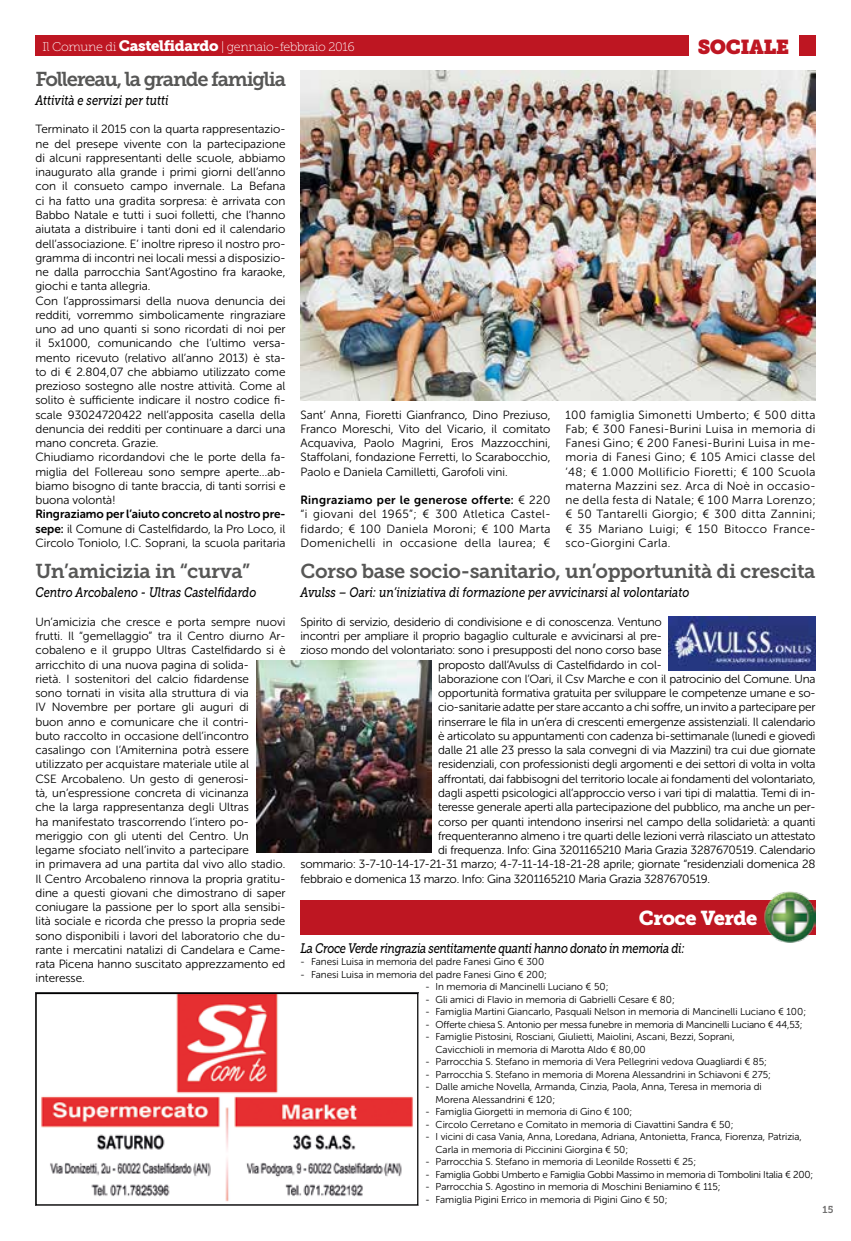
<style>
.page{position:relative;width:851px;height:1241px;background:#fff}
.page>*{position:absolute;margin:0;border:0;box-sizing:border-box;transform-origin:0 0}
.t1{font:20px "Museo Slab 700";letter-spacing:-.02em;color:#575756}
.t2{font:20px "Museo Slab 700";letter-spacing:-.06em;color:#575756}
.t3{font:20px "Museo Slab 900";letter-spacing:-.025em;color:#fff}
.t4{font:20px "Museo Slab";letter-spacing:-.025em;color:#be1622}
.t5{font:italic 13.75px "Museo Slab 500";letter-spacing:-.005em;color:#000;scale:.81 1}
.t6{font:italic 13.75px "Museo Slab 500";letter-spacing:-.03em;color:#000;scale:.81 1}
.t7{font:12.5px "Museo Slab 100";letter-spacing:-.025em;color:#fff}
.t8{font:11.88px/14.2px "Museo Sans Rounded 300";color:#000}
.t9{font:11.88px "Museo Sans Rounded 700";color:#000}
.t10{font:11.88px "Museo Sans Rounded 700";letter-spacing:.03em;color:#000}
.t11{font:10px/12.5px "Museo Sans Rounded 300";color:#000}
.t12{font:10px "Museo Sans Rounded 300";letter-spacing:-.02em;color:#000}
.t13{font:10px "Museo Slab 700";color:#706f6f}
.s1{font-family:"Museo Slab 900";font-size:15px}
.s2{font-family:"Museo Sans Rounded 700"}
.s3{font-family:"Museo Sans Rounded 300"}
</style>
<div class="page">
<div style="left:35px;top:35px;width:780px;height:21px;background:#be1622"></div>
<div style="left:688px;top:30px;width:110px;height:34px;background:#fff"></div>
<img style="left:37px;top:994px;width:379px;height:208px">
<div style="left:35px;top:992px;width:383px;height:213px;border:1px solid #000"></div>
<img style="left:300px;top:71px;width:515px;height:329px">
<div style="left:300px;top:899px;width:515px;height:35px;background:#be1622"></div>
<img style="left:764px;top:891px;width:51px;height:51px">
<img style="left:668px;top:616px;width:147px;height:54px">
<img style="left:256px;top:660px;width:175px;height:192px">
<p class="t7" style="left:43px;top:40px;width:314px">Il Comune di <span class="s1">Castelfidardo</span> | gennaio-febbraio 2016</p>
<h1 class="t4" style="left:697px;top:36px;width:93px">SOCIALE</h1>
<h1 class="t2" style="left:35px;top:68px;width:252px">Follereau, la grande famiglia</h1>
<p class="t5" style="left:35px;top:93px;width:166px">Attività e servizi per tutti</p>
<p class="t8" style="left:35px;top:122px;width:251px">Terminato il 2015 con la quarta rappresentazio&shy;ne del presepe vivente con la partecipazione di alcuni rappresentanti delle scuole, abbiamo inaugurato alla grande i primi giorni dell’anno con il consueto campo invernale. La Befana ci ha fatto una gradita sorpresa: è arrivata con Babbo Natale e tutti i suoi folletti, che l’hanno aiutata a distribuire i tanti doni ed il calendario dell’associazione. E’ inoltre ripreso il nostro pro&shy;gramma di incontri nei locali messi a disposizio&shy;ne dalla parrocchia Sant’Agostino fra karaoke, giochi e tanta allegria.<br>Con l’approssimarsi della nuova denuncia dei redditi, vorremmo simbolicamente ringraziare uno ad uno quanti si sono ricordati di noi per il 5x1000, comunicando che l’ultimo versa&shy;mento ricevuto (relativo all’anno 2013) è sta&shy;to di € 2.804,07 che abbiamo utilizzato come prezioso sostegno alle nostre attività. Come al solito è sufficiente indicare il nostro codice fi&shy;scale 93024720422 nell’apposita casella della denuncia dei redditi per continuare a darci una mano concreta. Grazie.<br>Chiudiamo ricordandovi che le porte della fa&shy;miglia del Follereau sono sempre aperte…ab&shy;biamo bisogno di tante braccia, di tanti sorrisi e buona volontà!</p>
<p class="t9" style="left:35px;top:507px;width:251px">Ringraziamo per l’aiuto concreto al nostro pre-</p>
<p class="t8" style="left:35px;top:521px;width:251px"><span class="s2">sepe:</span> il Comune di Castelfidardo, la Pro Loco, il<br>Circolo Toniolo, I.C. Soprani, la scuola paritaria</p>
<h1 class="t1" style="left:35px;top:560px;width:216px">Un’amicizia in “curva”</h1>
<p class="t5" style="left:35px;top:585px;width:274px">Centro Arcobaleno - Ultras Castelfidardo</p>
<p class="t8" style="left:35px;top:614px;width:251px">Un’amicizia che cresce e porta sempre nuovi frutti. Il “gemellaggio” tra il Centro diurno Ar&shy;cobaleno e il gruppo Ultras Castelfidardo si è arricchito di una nuova pagina di solida-<br>rietà. I sostenitori del calcio fidardense<br>sono tornati in visita alla struttura di via<br>IV Novembre per portare gli auguri di<br>buon anno e comunicare che il contri-<br>buto raccolto in occasione dell’incontro casalingo con l’Amiternina potrà essere utilizzato per acquistare materiale utile al<br>CSE Arcobaleno. Un gesto di generosi-<br>tà, un’espressione concreta di vicinanza<br>che la larga rappresentanza degli Ultras<br>ha manifestato trascorrendo l’intero po&shy;meriggio con gli utenti del Centro. Un legame sfociato nell’invito a partecipare<br>in primavera ad una partita dal vivo allo stadio.<br>Il Centro Arcobaleno rinnova la propria gratitu&shy;dine a questi giovani che dimostrano di saper coniugare la passione per lo sport alla sensibi&shy;lità sociale e ricorda che presso la propria sede sono disponibili i lavori del laboratorio che du&shy;rante i mercatini natalizi di Candelara e Came&shy;rata Picena hanno suscitato apprezzamento ed interesse.</p>
<p class="t8" style="left:565px;top:407px;width:251px;text-align:justify">100 famiglia Simonetti Umberto; € 500 ditta Fab; € 300 Fanesi-Burini Luisa in memoria di Fanesi Gino; € 200 Fanesi-Burini Luisa in me&shy;moria di Fanesi Gino; € 105 Amici classe del ’48; € 1.000 Mollificio Fioretti; € 100 Scuola materna Mazzini sez. Arca di Noè in occasio&shy;ne della festa di Natale; € 100 Marra Lorenzo; € 50 Tantarelli Giorgio; € 300 ditta Zannini; € 35 Mariano Luigi; € 150 Bitocco France&shy;sco-Giorgini Carla.</p>
<h1 class="t1" style="left:300px;top:560px;width:516px">Corso base socio-sanitario, un’opportunità di crescita</h1>
<p class="t5" style="left:300px;top:585px;width:481px">Avulss – Oari: un’iniziativa di formazione per avvicinarsi al volontariato</p>
<p class="t8" style="left:300px;top:614px;width:363px">Spirito di servizio, desiderio di condivisione e di conoscenza. Ventuno</p>
<p class="t8" style="left:300px;top:629px;width:363px">incontri per ampliare il proprio bagaglio culturale e avvicinarsi al pre-</p>
<p class="t8" style="left:300px;top:643px;width:363px">zioso mondo del volontariato: sono i presupposti del nono corso base</p>
<p class="t8" style="left:438px;top:657px;width:225px">proposto dall’Avulss di Castelfidardo in col-</p>
<p class="t8" style="left:438px;top:671px;width:379px">laborazione con l’Oari, il Csv Marche e con il patrocinio del Comune. Una</p>
<p class="t8" style="left:438px;top:686px;width:379px">opportunità formativa gratuita per sviluppare le competenze umane e so-</p>
<p class="t8" style="left:438px;top:700px;width:379px">cio-sanitarie adatte per stare accanto a chi soffre, un invito a partecipare per</p>
<p class="t8" style="left:438px;top:714px;width:379px">rinserrare le fila in un’era di crescenti emergenze assistenziali. Il calendario</p>
<p class="t8" style="left:438px;top:728px;width:379px">è articolato su appuntamenti con cadenza bi-settimanale (lunedi e giovedì</p>
<p class="t8" style="left:438px;top:743px;width:379px">dalle 21 alle 23 presso la sala convegni di via Mazzini) tra cui due giornate</p>
<p class="t8" style="left:438px;top:757px;width:379px">residenziali, con professionisti degli argomenti e dei settori di volta in volta</p>
<p class="t8" style="left:438px;top:771px;width:379px">affrontati, dai fabbisogni del territorio locale ai fondamenti del volontariato,</p>
<p class="t8" style="left:438px;top:785px;width:379px">dagli aspetti psicologici all’approccio verso i vari tipi di malattia. Temi di in-</p>
<p class="t8" style="left:438px;top:800px;width:379px">teresse generale aperti alla partecipazione del pubblico, ma anche un per-</p>
<p class="t8" style="left:438px;top:814px;width:379px">corso per quanti intendono inserirsi nel campo della solidarietà: a quanti</p>
<p class="t8" style="left:438px;top:828px;width:379px">frequenteranno almeno i tre quarti delle lezioni verrà rilasciato un attestato</p>
<p class="t8" style="left:438px;top:842px;width:379px">di frequenza. Info: Gina 3201165210 Maria Grazia 3287670519. Calendario</p>
<p class="t8" style="left:300px;top:857px;width:516px">sommario: 3-7-10-14-17-21-31 marzo; 4-7-11-14-18-21-28 aprile; giornate “residenziali domenica 28</p>
<p class="t8" style="left:300px;top:871px;width:411px">febbraio e domenica 13 marzo. Info: Gina 3201165210 Maria Grazia 3287670519.</p>
<p class="t8" style="left:300px;top:407px;width:251px;text-align:justify">Sant’ Anna, Fioretti Gianfranco, Dino Preziuso, Franco Moreschi, Vito del Vicario, il comitato Acquaviva, Paolo Magrini, Eros Mazzocchini, Staffolani, fondazione Ferretti, lo Scarabocchio, Paolo e Daniela Camilletti, Garofoli vini.</p>
<p class="t10" style="left:300px;top:493px;width:251px">Ringraziamo per le generose offerte: <span class="s3">€ 220</span></p>
<p class="t8" style="left:300px;top:507px;width:251px;text-align:justify">“i giovani del 1965”; € 300 Atletica Castel&shy;fidardo; € 100 Daniela Moroni; € 100 Marta Domenichelli in occasione della laurea; €</p>
<h1 class="t3" style="left:638px;top:906px;width:120px">Croce Verde</h1>
<p class="t6" style="left:300px;top:940px;width:476px">La Croce Verde ringrazia sentitamente quanti hanno donato in memoria di:</p>
<p class="t11" style="left:300px;top:955px;width:245px">- Fanesi Luisa in memoria del padre Fanesi Gino € 300</p>
<p class="t11" style="left:300px;top:968px;width:248px">- Fanesi Luisa in memoria del padre Fanesi Gino € 200;</p>
<p class="t11" style="left:425px;top:980px;width:184px">- In memoria di Mancinelli Luciano € 50;</p>
<p class="t11" style="left:425px;top:993px;width:251px">- Gli amici di Flavio in memoria di Gabrielli Cesare € 80;</p>
<p class="t11" style="left:425px;top:1005px;width:382px">- Famiglia Martini Giancarlo, Pasquali Nelson in memoria di Mancinelli Luciano € 100;</p>
<p class="t12" style="left:425px;top:1018px;width:378px">- Offerte chiesa S. Antonio per messa funebre in memoria di Mancinelli Luciano € 44,53;</p>
<p class="t11" style="left:435px;top:1030px;width:300px;text-indent:-10px">- Famiglie Pistosini, Rosciani, Giulietti, Maiolini, Ascani, Bezzi, Soprani,<br>Cavicchioli in memoria di Marotta Aldo € 80,00</p>
<p class="t11" style="left:425px;top:1055px;width:343px">- Parrocchia S. Stefano in memoria di Vera Pellegrini vedova Quagliardi € 85;</p>
<p class="t11" style="left:425px;top:1068px;width:347px">- Parrocchia S. Stefano in memoria di Morena Alessandrini in Schiavoni € 275;</p>
<p class="t11" style="left:435px;top:1080px;width:327px;text-indent:-10px">- Dalle amiche Novella, Armanda, Cinzia, Paola, Anna, Teresa in memoria di<br>Morena Alessandrini € 120;</p>
<p class="t11" style="left:425px;top:1105px;width:208px">- Famiglia Giorgetti in memoria di Gino € 100;</p>
<p class="t11" style="left:425px;top:1118px;width:309px">- Circolo Cerretano e Comitato in memoria di Ciavattini Sandra € 50;</p>
<p class="t11" style="left:435px;top:1130px;width:368px;text-indent:-10px">- I vicini di casa Vania, Anna, Loredana, Adriana, Antonietta, Franca, Fiorenza, Patrizia,<br>Carla in memoria di Piccinini Giorgina € 50;</p>
<p class="t11" style="left:425px;top:1155px;width:272px">- Parrocchia S. Stefano in memoria di Leonilde Rossetti € 25;</p>
<p class="t12" style="left:425px;top:1168px;width:389px">- Famiglia Gobbi Umberto e Famiglia Gobbi Massimo in memoria di Tombolini Italia € 200;</p>
<p class="t11" style="left:425px;top:1180px;width:296px">- Parrocchia S. Agostino in memoria di Moschini Beniamino € 115;</p>
<p class="t11" style="left:425px;top:1193px;width:243px">- Famiglia Pigini Errico in memoria di Pigini Gino € 50;</p>
<p class="t13" style="left:822px;top:1203px;width:12px">15</p>
</div>
